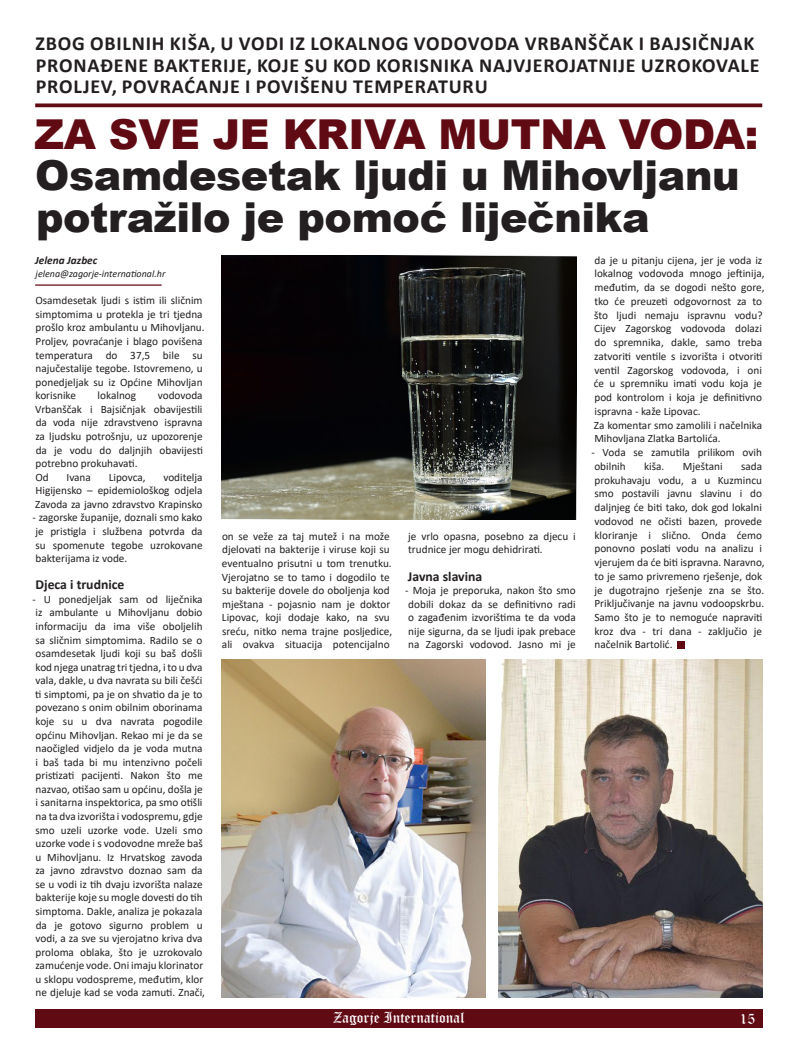
<style>
.page{position:relative;width:798px;height:1063px;background:#fff}
.page>*{position:absolute;margin:0;border:0;box-sizing:border-box;transform-origin:0 0}
.t1{font:900 41.25px/41.2px "Arial";letter-spacing:-.01em;color:#231f20}
.t2{font:700 20px/21.2px "Calibri";letter-spacing:.04em;color:#231f20}
.t3{font:15px "Old English Text";color:#fff}
.t4{font:700 13.75px "Calibri";color:#231f20}
.t5{font:11.25px/13.6px "Calibri";color:#231f20}
.t6{font:italic 700 11.25px "Calibri";color:#231f20}
.t7{font:italic 10px "Calibri";color:#231f20}
.s1{color:#600a14}
</style>
<div class="page">
<div style="left:35px;top:1009px;width:727px;height:19px;background:#600a14"></div>
<svg style="left:35px;top:103px;width:727px;height:4px;background:#732730"></svg>
<hr style="left:35px;top:284px;width:127px;height:2px;background:#600a14">
<img style="left:221px;top:659px;width:264px;height:338px">
<img style="left:498px;top:659px;width:264px;height:338px">
<div style="left:677px;top:641px;width:7px;height:7px;background:#600a14"></div>
<img style="left:221px;top:255px;width:355px;height:264px">
<p class="t2" style="left:35px;top:33px;width:725px">ZBOG OBILNIH KIŠA, U VODI IZ LOKALNOG VODOVODA VRBANŠČAK I BAJSIČNJAK<br>PRONAĐENE BAKTERIJE, KOJE SU KOD KORISNIKA NAJVJEROJATNIJE UZROKOVALE<br>PROLJEV, POVRAĆANJE I POVIŠENU TEMPERATURU</p>
<p class="t1" style="left:34px;top:112px;width:725px"><span class="s1">ZA SVE JE KRIVA MUTNA VODA:<br></span>Osamdesetak ljudi u Mihovljanu potražilo je pomoć liječnika</p>
<p class="t6" style="left:35px;top:252px;width:64px">Jelena Jazbec</p>
<p class="t7" style="left:36px;top:267px;width:131px">jelena@zagorje-international.hr</p>
<p class="t5" style="left:35px;top:293px;width:171px">Osamdesetak ljudi s istim ili sličnim simptomima u protekla je tri tjedna prošlo kroz ambulantu u Mihovljanu.<br>Proljev, povraćanje i blago povišena temperatura do 37,5 bile su najučestalije tegobe. Istovremeno, u ponedjeljak su iz Općine Mihovljan korisnike</p>
<p class="t5" style="left:593px;top:253px;width:172px">da je u pitanju cijena, jer je voda iz lokalnog vodovoda mnogo jeftinija, međutim, da se dogodi nešto gore, tko će preuzeti odgovornost za to što ljudi nemaju ispravnu vodu?<br>Cijev Zagorskog vodovoda dolazi do spremnika, dakle, samo treba zatvoriti ventile s izvorišta i otvoriti ventil Zagorskog vodovoda, i oni će u spremniku imati vodu koja je pod kontrolom i koja je definitivno ispravna - kaže Lipovac.</p>
<p class="t5" style="left:593px;top:418px;width:169px">Za komentar smo zamolili i načelnika<br>Mihovljana Zlatka Bartolića.</p>
<p class="t5" style="left:591px;top:445px;width:172px">- Voda se zamutila prilikom ovih obilnih</p>
<p class="t5" style="left:98px;top:388px;width:40px">lokalnog</p>
<p class="t5" style="left:35px;top:388px;width:169px;text-align:justify;text-indent:122px">vodovoda Vrbanščak i Bajsičnjak obavijestili da voda nije zdravstveno ispravna za ljudsku potrošnju, uz upozorenje da je vodu do daljnjih obavijesti potrebno prokuhavati.</p>
<p class="t5" style="left:35px;top:470px;width:15px">Od</p>
<p class="t5" style="left:66px;top:470px;width:26px">Ivana</p>
<p class="t5" style="left:109px;top:470px;width:38px">Lipovca,</p>
<p class="t5" style="left:644px;top:459px;width:22px">kiša.</p>
<p class="t5" style="left:682px;top:459px;width:41px">Mještani</p>
<p class="t5" style="left:594px;top:459px;width:172px;text-indent:147px">sada prokuhavaju vodu, a u Kuzmincu smo postavili javnu slavinu i do daljnjeg će biti tako, dok god lokalni vodovod ne očisti bazen, provede kloriranje i slično. Onda ćemo ponovno poslati vodu na analizu i vjerujem da će biti ispravna. Naravno, to je samo privremeno rješenje, dok je dugotrajno rješenje zna se što.<br>Priključivanje na javnu vodoopskrbu.<br>Samo što je to nemoguće napraviti kroz dva - tri dana - zaključio je načelnik Bartolić.</p>
<p class="t5" style="left:35px;top:470px;width:169px;text-align:justify;text-indent:128px">voditelja Higijensko – epidemiološkog odjela Zavoda za javno zdravstvo Krapinsko</p>
<p class="t5" style="left:33px;top:511px;width:171px;text-align:justify">- zagorske županije, doznali smo kako je pristigla i službena potvrda da su spomenute tegobe uzrokovane bakterijama iz vode.</p>
<p class="t4" style="left:36px;top:575px;width:90px">Djeca i trudnice</p>
<p class="t5" style="left:33px;top:592px;width:174px">- U ponedjeljak sam od liječnika iz ambulante u Mihovljanu dobio informaciju da ima više oboljelih sa sličnim simptomima. Radilo se o osamdesetak ljudi koji su baš došli kod njega unatrag tri tjedna, i to u dva vala, dakle, u dva navrata su bili češći ti simptomi, pa je on shvatio da je to povezano s onim obilnim oborinama koje su u dva navrata pogodile općinu Mihovljan. Rekao mi je da se naočigled vidjelo da je voda mutna<br>i baš tada bi mu intenzivno počeli pristizati pacijenti. Nakon što me nazvao, otišao sam u općinu, došla je<br>i sanitarna inspektorica, pa smo otišli na ta dva izvorišta i vodospremu, gdje smo uzeli uzorke vode. Uzeli smo uzorke vode i s vodovodne mreže baš u Mihovljanu. Iz Hrvatskog zavoda za javno zdravstvo doznao sam da se u vodi iz tih dvaju izvorišta nalaze bakterije koje su mogle dovesti do tih simptoma. Dakle, analiza je pokazala da je gotovo sigurno problem u vodi, a za sve su vjerojatno kriva dva proloma oblaka, što je uzrokovalo zamućenje vode. Oni imaju klorinator u sklopu vodospreme, međutim, klor ne djeluje kad se voda zamuti. Znači,</p>
<p class="t5" style="left:222px;top:529px;width:172px">on se veže za taj mutež i na može djelovati na bakterije i viruse koji su eventualno prisutni u tom trenutku.<br>Vjerojatno se to tamo i dogodilo te su bakterije dovele do oboljenja kod mještana - pojasnio nam je doktor Lipovac, koji dodaje kako, na svu sreću, nitko nema trajne posljedice, ali ovakva situacija potencijalno</p>
<p class="t5" style="left:408px;top:529px;width:169px">je vrlo opasna, posebno za djecu i trudnice jer mogu dehidrirati.</p>
<p class="t4" style="left:408px;top:566px;width:76px">Javna slavina</p>
<p class="t5" style="left:405px;top:583px;width:172px;text-align:justify">- Moja je preporuka, nakon što smo dobili dokaz da se definitivno radi o zagađenim izvorištima te da voda nije sigurna, da se ljudi ipak prebace na Zagorski vodovod. Jasno mi je</p>
<h3 class="t3" style="left:333px;top:1008px;width:133px">Zagorje International</h3>
<h3 class="t3" style="left:739px;top:1009px;width:17px">15</h3>
</div>
